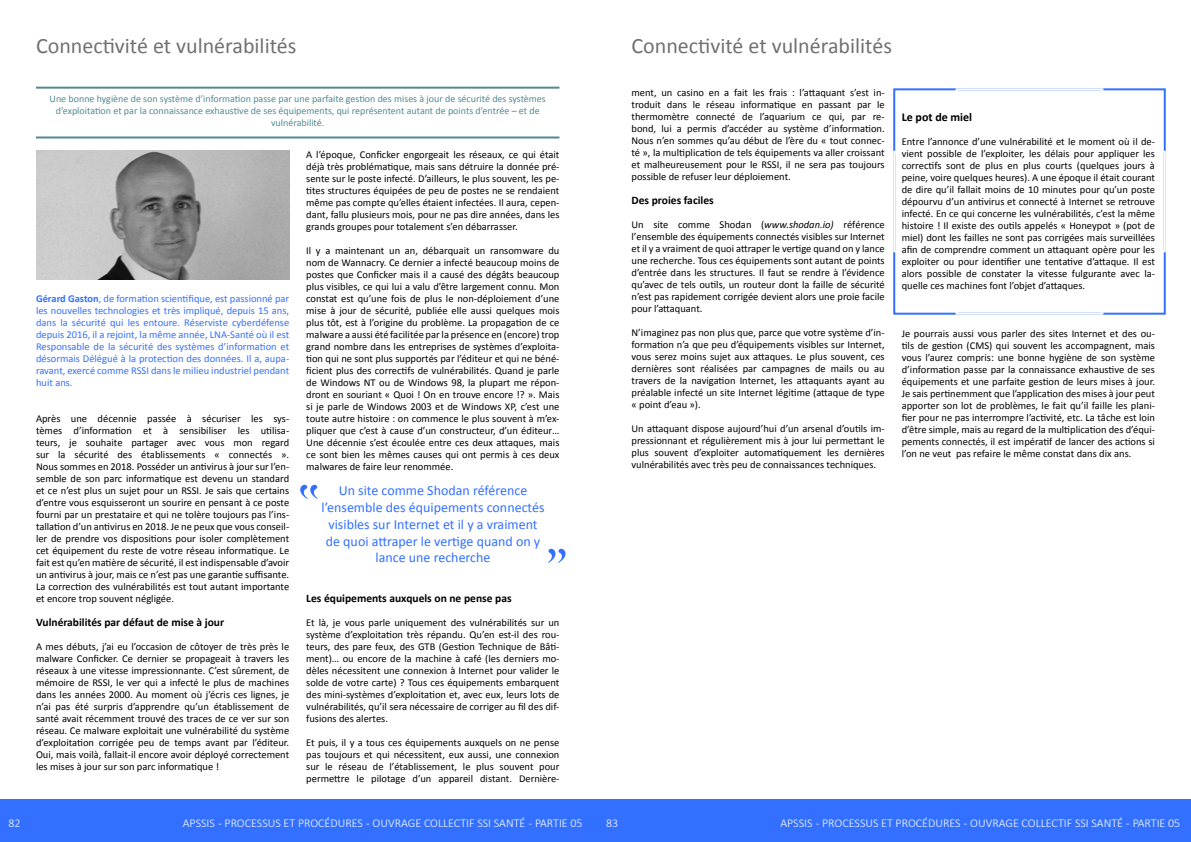
<style>
.page{position:relative;width:1191px;height:842px;background:#fff}
.page>*{position:absolute;margin:0;border:0;box-sizing:border-box;transform-origin:0 0}
.t1{font:22px "Calibri";color:#707172}
.t2{font:14px/16.8px "Calibri";color:#3370ff;text-align:center}
.t3{font:300 12px "Calibri";color:#fff}
.t4{font:700 12px "Calibri";color:#000}
.t5{font:700 11.5px "Calibri";color:#000}
.t6{font:10.5px/12px "Calibri";color:#000;text-align:justify}
.t7{font:10.5px/12px "Calibri";color:#3370ff;text-align:justify}
.t8{font:10px/12px "Calibri";color:#528a92;text-align:center}
.s1{font-weight:700}
.s2{font-style:italic}
</style>
<div class="page">
<div style="left:0;top:799px;width:1191px;height:43px;background:#3370ff"></div>
<hr style="left:36px;top:87px;width:523px;height:2px;background:#528a92">
<hr style="left:36px;top:136px;width:523px;height:2px;background:#528a92">
<img style="left:37px;top:150px;width:252px;height:129px">
<svg style="left:300px;top:485px;width:18px;height:14px"></svg>
<svg style="left:548px;top:549px;width:17px;height:14px"></svg>
<svg style="left:893px;top:88px;width:273px;height:227px"></svg>
<h1 class="t1" style="left:36px;top:31px;width:262px">Connectivité et vulnérabilités</h1>
<p class="t8" style="left:50px;top:93px;width:498px">Une bonne hygiène de son système d’information passe par une parfaite gestion des mises à jour de sécurité des systèmes d’exploitation et par la connaissance exhaustive de ses équipements, qui représentent autant de points d’entrée – et de vulnérabilité.</p>
<p class="t7" style="left:36px;top:292px;width:255px"><span class="s1">Gérard Gaston</span>, de formation scientifique, est passionné par les nouvelles technologies et très impliqué, depuis 15 ans, dans la sécurité qui les entoure. Réserviste cyberdéfense depuis 2016, il a rejoint, la même année, LNA-Santé où il est Responsable de la sécurité des systèmes d’information et désormais Délégué à la protection des données. Il a, aupa&shy;ravant, exercé comme RSSI dans le milieu industriel pendant huit ans.</p>
<p class="t6" style="left:36px;top:412px;width:255px">Après une décennie passée à sécuriser les sys&shy;tèmes d’information et à sensibiliser les utilisa&shy;teurs, je souhaite partager avec vous mon regard sur la sécurité des établissements « connectés ».<br>Nous sommes en 2018. Posséder un antivirus à jour sur l’en&shy;semble de son parc informatique est devenu un standard et ce n’est plus un sujet pour un RSSI. Je sais que certains d’entre vous esquisseront un sourire en pensant à ce poste fourni par un prestataire et qui ne tolère toujours pas l’ins&shy;tallation d’un antivirus en 2018. Je ne peux que vous conseil&shy;ler de prendre vos dispositions pour isoler complètement cet équipement du reste de votre réseau informatique. Le fait est qu’en matière de sécurité, il est indispensable d’avoir un antivirus à jour, mais ce n’est pas une garantie suffisante.<br>La correction des vulnérabilités est tout autant importante et encore trop souvent négligée.</p>
<p class="t5" style="left:36px;top:615px;width:190px">Vulnérabilités par défaut de mise à jour</p>
<p class="t6" style="left:36px;top:640px;width:255px">A mes débuts, j’ai eu l’occasion de côtoyer de très près le malware Conficker. Ce dernier se propageait à travers les réseaux à une vitesse impressionnante. C’est sûrement, de mémoire de RSSI, le ver qui a infecté le plus de machines dans les années 2000. Au moment où j’écris ces lignes, je n’ai pas été surpris d’apprendre qu’un établissement de santé avait récemment trouvé des traces de ce ver sur son réseau. Ce malware exploitait une vulnérabilité du système d’exploitation corrigée peu de temps avant par l’éditeur.<br>Oui, mais voilà, fallait-il encore avoir déployé correctement les mises à jour sur son parc informatique !</p>
<p class="t6" style="left:306px;top:148px;width:255px">A l’époque, Conficker engorgeait les réseaux, ce qui était déjà très problématique, mais sans détruire la donnée pré&shy;sente sur le poste infecté. D’ailleurs, le plus souvent, les pe&shy;tites structures équipées de peu de postes ne se rendaient même pas compte qu’elles étaient infectées. Il aura, cepen&shy;dant, fallu plusieurs mois, pour ne pas dire années, dans les grands groupes pour totalement s’en débarrasser.</p>
<p class="t6" style="left:306px;top:244px;width:255px">Il y a maintenant un an, débarquait un ransomware du nom de Wannacry. Ce dernier a infecté beaucoup moins de postes que Conficker mais il a causé des dégâts beaucoup plus visibles, ce qui lui a valu d’être largement connu. Mon constat est qu’une fois de plus le non-déploiement d’une mise à jour de sécurité, publiée elle aussi quelques mois plus tôt, est à l’origine du problème. La propagation de ce malware a aussi été facilitée par la présence en (encore) trop grand nombre dans les entreprises de systèmes d’exploita&shy;tion qui ne sont plus supportés par l’éditeur et qui ne béné&shy;ficient plus des correctifs de vulnérabilités. Quand je parle de Windows NT ou de Windows 98, la plupart me répon&shy;dront en souriant « Quoi ! On en trouve encore !? ». Mais si je parle de Windows 2003 et de Windows XP, c’est une toute autre histoire : on commence le plus souvent à m’ex&shy;pliquer que c’est à cause d’un constructeur, d’un éditeur… Une décennie s’est écoulée entre ces deux attaques, mais ce sont bien les mêmes causes qui ont permis à ces deux malwares de faire leur renommée.</p>
<h2 class="t2" style="left:321px;top:482px;width:225px">Un site comme Shodan référence l’ensemble des équipements connectés visibles sur Internet et il y a vraiment de quoi attraper le vertige quand on y lance une recherche</h2>
<p class="t5" style="left:306px;top:591px;width:207px">Les équipements auxquels on ne pense pas</p>
<p class="t6" style="left:306px;top:616px;width:255px">Et là, je vous parle uniquement des vulnérabilités sur un système d’exploitation très répandu. Qu’en est-il des rou&shy;teurs, des pare feux, des GTB (Gestion Technique de Bâti&shy;ment)… ou encore de la machine à café (les derniers mo&shy;dèles nécessitent une connexion à Internet pour valider le solde de votre carte) ? Tous ces équipements embarquent des mini-systèmes d’exploitation et, avec eux, leurs lots de vulnérabilités, qu’il sera nécessaire de corriger au fil des dif&shy;fusions des alertes.</p>
<p class="t6" style="left:306px;top:736px;width:255px">Et puis, il y a tous ces équipements auxquels on ne pense pas toujours et qui nécessitent, eux aussi, une connexion sur le réseau de l’établissement, le plus souvent pour permettre le pilotage d’un appareil distant. Dernière-</p>
<p class="t3" style="left:9px;top:816px;width:14px">82</p>
<p class="t3" style="left:183px;top:816px;width:401px">APSSIS - PROCESSUS ET PROCÉDURES - OUVRAGE COLLECTIF SSI SANTÉ - PARTIE 05</p>
<h1 class="t1" style="left:631px;top:31px;width:262px">Connectivité et vulnérabilités</h1>
<p class="t6" style="left:631px;top:87px;width:255px">ment, un casino en a fait les frais : l’attaquant s’est in&shy;troduit dans le réseau informatique en passant par le thermomètre connecté de l’aquarium ce qui, par re&shy;bond, lui a permis d’accéder au système d’information.<br>Nous n’en sommes qu’au début de l’ère du « tout connec&shy;té », la multiplication de tels équipements va aller croissant et malheureusement pour le RSSI, il ne sera pas toujours possible de refuser leur déploiement.</p>
<p class="t5" style="left:631px;top:193px;width:84px">Des proies faciles</p>
<p class="t6" style="left:631px;top:219px;width:255px">Un site comme Shodan (<span class="s2">www.shodan.io)</span> référence l’ensemble des équipements connectés visibles sur Internet et il y a vraiment de quoi attraper le vertige quand on y lance une recherche. Tous ces équipements sont autant de points d’entrée dans les structures. Il faut se rendre à l’évidence qu’avec de tels outils, un routeur dont la faille de sécurité n’est pas rapidement corrigée devient alors une proie facile pour l’attaquant.</p>
<p class="t6" style="left:631px;top:327px;width:255px">N’imaginez pas non plus que, parce que votre système d’in&shy;formation n’a que peu d’équipements visibles sur Internet, vous serez moins sujet aux attaques. Le plus souvent, ces dernières sont réalisées par campagnes de mails ou au travers de la navigation Internet, les attaquants ayant au préalable infecté un site Internet légitime (attaque de type « point d’eau »).</p>
<p class="t6" style="left:631px;top:423px;width:255px">Un attaquant dispose aujourd’hui d’un arsenal d’outils im&shy;pressionnant et régulièrement mis à jour lui permettant le plus souvent d’exploiter automatiquement les dernières vulnérabilités avec très peu de connaissances techniques.</p>
<p class="t4" style="left:901px;top:109px;width:72px">Le pot de miel</p>
<p class="t6" style="left:901px;top:135px;width:255px">Entre l’annonce d’une vulnérabilité et le moment où il de&shy;vient possible de l’exploiter, les délais pour appliquer les correctifs sont de plus en plus courts (quelques jours à peine, voire quelques heures). A une époque il était courant de dire qu’il fallait moins de 10 minutes pour qu’un poste dépourvu d’un antivirus et connecté à Internet se retrouve infecté. En ce qui concerne les vulnérabilités, c’est la même histoire ! Il existe des outils appelés « Honeypot » (pot de miel) dont les failles ne sont pas corrigées mais surveillées afin de comprendre comment un attaquant opère pour les exploiter ou pour identifier une tentative d’attaque. Il est alors possible de constater la vitesse fulgurante avec la&shy;quelle ces machines font l’objet d’attaques.</p>
<p class="t6" style="left:901px;top:327px;width:255px">Je pourrais aussi vous parler des sites Internet et des ou&shy;tils de gestion (CMS) qui souvent les accompagnent, mais vous l’aurez compris: une bonne hygiène de son système d’information passe par la connaissance exhaustive de ses équipements et une parfaite gestion de leurs mises à jour.<br>Je sais pertinemment que l’application des mises à jour peut apporter son lot de problèmes, le fait qu’il faille les plani&shy;fier pour ne pas interrompre l’activité, etc. La tâche est loin d’être simple, mais au regard de la multiplication des d’équi&shy;pements connectés, il est impératif de lancer des actions si l’on ne veut pas refaire le même constat dans dix ans.</p>
<p class="t3" style="left:606px;top:816px;width:14px">83</p>
<p class="t3" style="left:780px;top:816px;width:401px">APSSIS - PROCESSUS ET PROCÉDURES - OUVRAGE COLLECTIF SSI SANTÉ - PARTIE 05</p>
</div>
